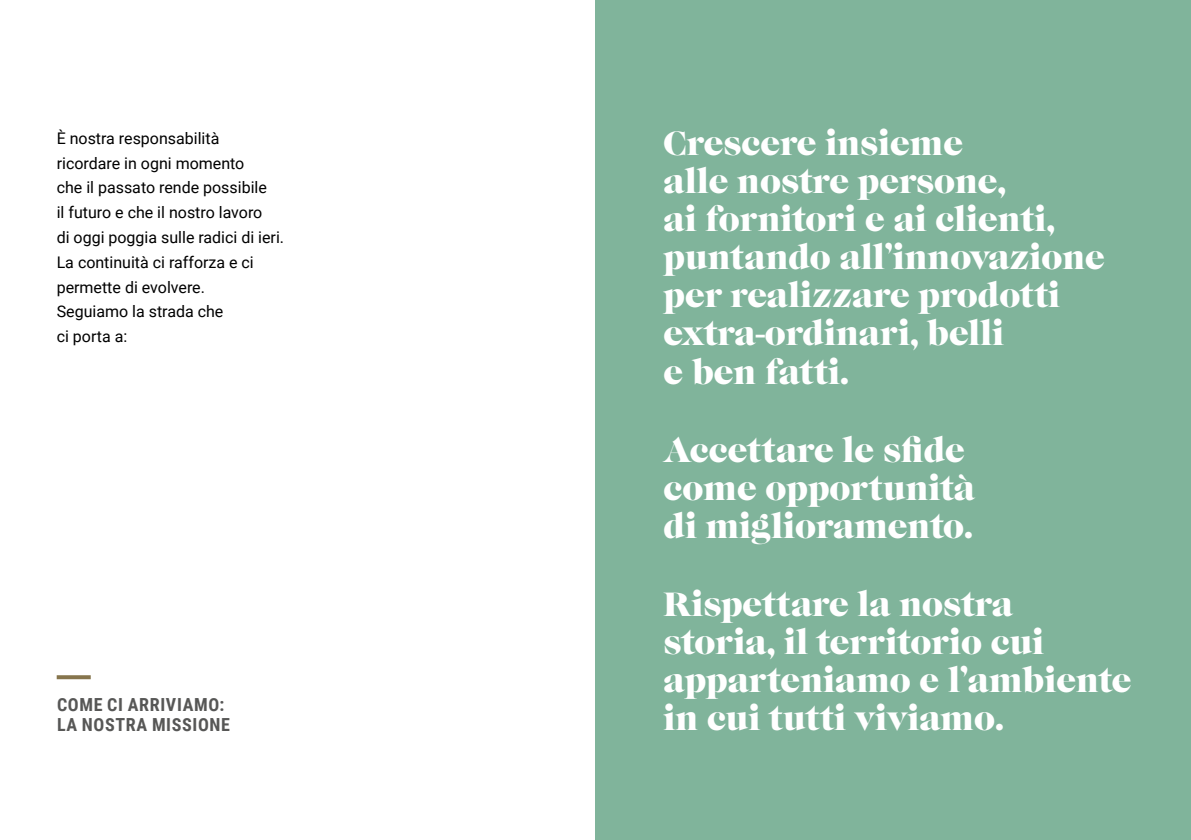
<style>
.page{position:relative;width:1191px;height:840px;background:#fff}
.page>*{position:absolute;margin:0;border:0;box-sizing:border-box;transform-origin:0 0}
.t1{font:35px/38px "Caslon Gra D";color:#fff}
.t2{font:700 18px/20px "Roboto Condensed";letter-spacing:.035em;color:#575756}
.t3{font:16px/24.8px "Roboto";color:#000}
</style>
<div class="page">
<svg style="left:57px;top:675px;width:34px;height:3px"></svg>
<div style="left:595px;top:0;width:596px;height:839px;background:#80b49b"></div>
<p class="t3" style="left:57px;top:125px;width:229px">È nostra responsabilità ricordare in ogni momento<br>che il passato rende possibile<br>il futuro e che il nostro lavoro<br>di oggi poggia sulle radici di ieri.<br>La continuità ci rafforza e ci permette di evolvere.<br>Seguiamo la strada che<br>ci porta a:</p>
<p class="t2" style="left:57px;top:693px;width:174px">COME CI ARRIVIAMO:<br>LA NOSTRA MISSIONE</p>
<p class="t1" style="left:663px;top:125px;width:443px">Crescere insieme<br>alle nostre persone,<br>ai fornitori e ai clienti, puntando all’innovazione per realizzare prodotti extra-ordinari, belli<br>e ben fatti.</p>
<p class="t1" style="left:663px;top:432px;width:313px">Accettare le sfide come opportunità di miglioramento.</p>
<p class="t1" style="left:663px;top:586px;width:469px">Rispettare la nostra storia, il territorio cui apparteniamo e l’ambiente in cui tutti viviamo.</p>
</div>
